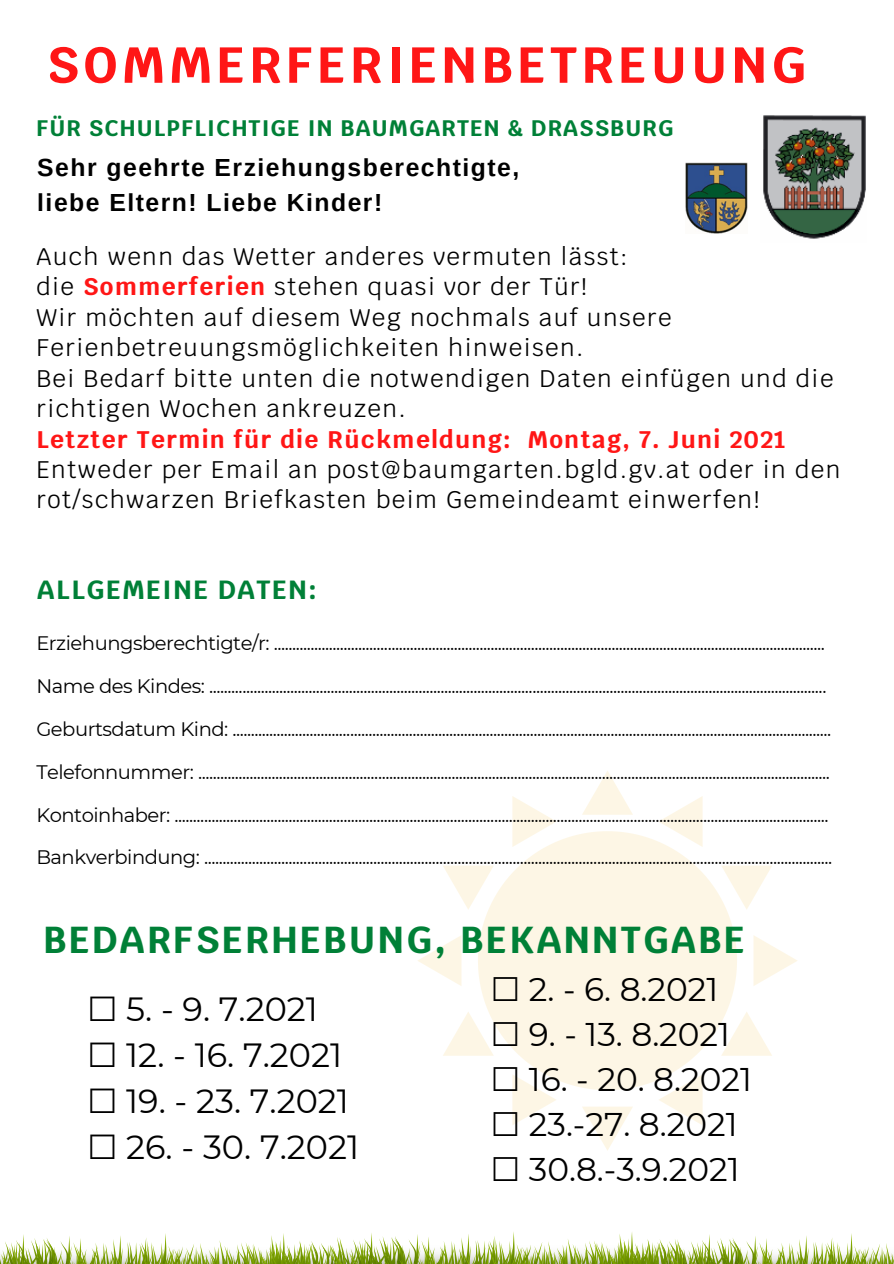
<style>
.page{position:relative;width:894px;height:1264px;background:#fff}
.page>*{position:absolute;margin:0;border:0;box-sizing:border-box;transform-origin:0 0}
.t1{font:700 50.55px "Krub";letter-spacing:.085em;color:#ff1616}
.t2{font:700 37.5px "Krub";letter-spacing:.06em;color:#008037}
.t3{font:33.45px "Montserrat";color:#000}
.t4{font:32.7px "Montserrat";color:#000}
.t5{font:700 26.25px "Krub";letter-spacing:.06em;color:#008037}
.t6{font:700 24.75px "Arimo";letter-spacing:.06em;color:#000}
.t7{font:24px/30.5px "Krub";letter-spacing:.06em;color:#000}
.t8{font:700 24px "Krub";letter-spacing:.06em;color:#ff1616}
.t9{font:700 22.5px "Krub";letter-spacing:.05em;color:#008037}
.t10{font:19.5px "Montserrat";letter-spacing:-.025em;color:#000}
.s1{font-weight:700;color:#ff1616}
.s2{font-family:"DejaVu Sans"}
</style>
<div class="page">
<img style="left:763px;top:115px;width:103px;height:124px">
<img style="left:685px;top:162px;width:62px;height:71px">
<svg style="left:478px;top:831px;width:258px;height:259px;background:#fdf7e8"></svg>
<svg style="left:583px;top:771px;width:49px;height:43px"></svg>
<svg style="left:512px;top:796px;width:44px;height:51px"></svg>
<svg style="left:443px;top:865px;width:50px;height:44px"></svg>
<svg style="left:418px;top:936px;width:43px;height:50px"></svg>
<svg style="left:443px;top:1011px;width:50px;height:44px"></svg>
<svg style="left:512px;top:1074px;width:44px;height:51px"></svg>
<svg style="left:582px;top:1107px;width:51px;height:43px"></svg>
<svg style="left:658px;top:1074px;width:44px;height:51px"></svg>
<svg style="left:721px;top:1011px;width:51px;height:44px"></svg>
<svg style="left:753px;top:936px;width:44px;height:50px"></svg>
<svg style="left:721px;top:865px;width:51px;height:44px"></svg>
<svg style="left:658px;top:797px;width:44px;height:50px"></svg>
<svg style="left:0;top:1232px;width:893px;height:32px"></svg>
<p class="t1" style="left:46px;top:32px;width:761px">SOMMERFERIENBETREUUNG</p>
<p class="t9" style="left:36px;top:114px;width:638px">FÜR SCHULPFLICHTIGE IN BAUMGARTEN &amp; DRASSBURG</p>
<p class="t6" style="left:37px;top:154px;width:483px">Sehr geehrte Erziehungsberechtigte,</p>
<p class="t6" style="left:37px;top:188px;width:346px">liebe Eltern! Liebe Kinder!</p>
<p class="t7" style="left:36px;top:241px;width:593px">Auch wenn das Wetter anderes vermuten lässt:</p>
<p class="t7" style="left:36px;top:272px;width:552px">die <span class="s1">Sommerferien</span> stehen quasi vor der Tür!</p>
<p class="t7" style="left:36px;top:302px;width:636px">Wir möchten auf diesem Weg nochmals auf unsere<br>Ferienbetreuungsmöglichkeiten hinweisen.</p>
<p class="t7" style="left:36px;top:363px;width:798px">Bei Bedarf bitte unten die notwendigen Daten einfügen und die richtigen Wochen ankreuzen.</p>
<p class="t8" style="left:36px;top:423px;width:750px">Letzter Termin für die Rückmeldung: Montag, 7. Juni 2021</p>
<p class="t7" style="left:36px;top:454px;width:805px">Entweder per Email an post@baumgarten.bgld.gv.at oder in den rot/schwarzen Briefkasten beim Gemeindeamt einwerfen!</p>
<p class="t5" style="left:37px;top:572px;width:281px">ALLGEMEINE DATEN:</p>
<p class="t10" style="left:36px;top:631px;width:789px">Erziehungsberechtigte/r: ......................................................................................................................................................</p>
<p class="t10" style="left:36px;top:674px;width:791px">Name des Kindes: ........................................................................................................................................................................</p>
<p class="t10" style="left:36px;top:717px;width:796px">Geburtsdatum Kind: ...................................................................................................................................................................</p>
<p class="t10" style="left:36px;top:760px;width:794px">Telefonnummer: ............................................................................................................................................................................</p>
<p class="t10" style="left:36px;top:802px;width:793px">Kontoinhaber: ..................................................................................................................................................................................</p>
<p class="t10" style="left:36px;top:845px;width:797px">Bankverbindung: ...........................................................................................................................................................................</p>
<p class="t2" style="left:43px;top:915px;width:703px">BEDARFSERHEBUNG, BEKANNTGABE</p>
<p class="t4" style="left:491px;top:968px;width:229px"><span class="s2">☐</span> 2. - 6. 8.2021</p>
<p class="t4" style="left:491px;top:1013px;width:240px"><span class="s2">☐</span> 9. - 13. 8.2021</p>
<p class="t4" style="left:491px;top:1058px;width:262px"><span class="s2">☐</span> 16. - 20. 8.2021</p>
<p class="t4" style="left:491px;top:1103px;width:248px"><span class="s2">☐</span> 23.-27. 8.2021</p>
<p class="t4" style="left:491px;top:1149px;width:250px"><span class="s2">☐</span> 30.8.-3.9.2021</p>
<p class="t3" style="left:87px;top:988px;width:232px"><span class="s2">☐</span> 5. - 9. 7.2021</p>
<p class="t3" style="left:87px;top:1034px;width:256px"><span class="s2">☐</span> 12. - 16. 7.2021</p>
<p class="t3" style="left:87px;top:1080px;width:263px"><span class="s2">☐</span> 19. - 23. 7.2021</p>
<p class="t3" style="left:87px;top:1126px;width:273px"><span class="s2">☐</span> 26. - 30. 7.2021</p>
</div>
